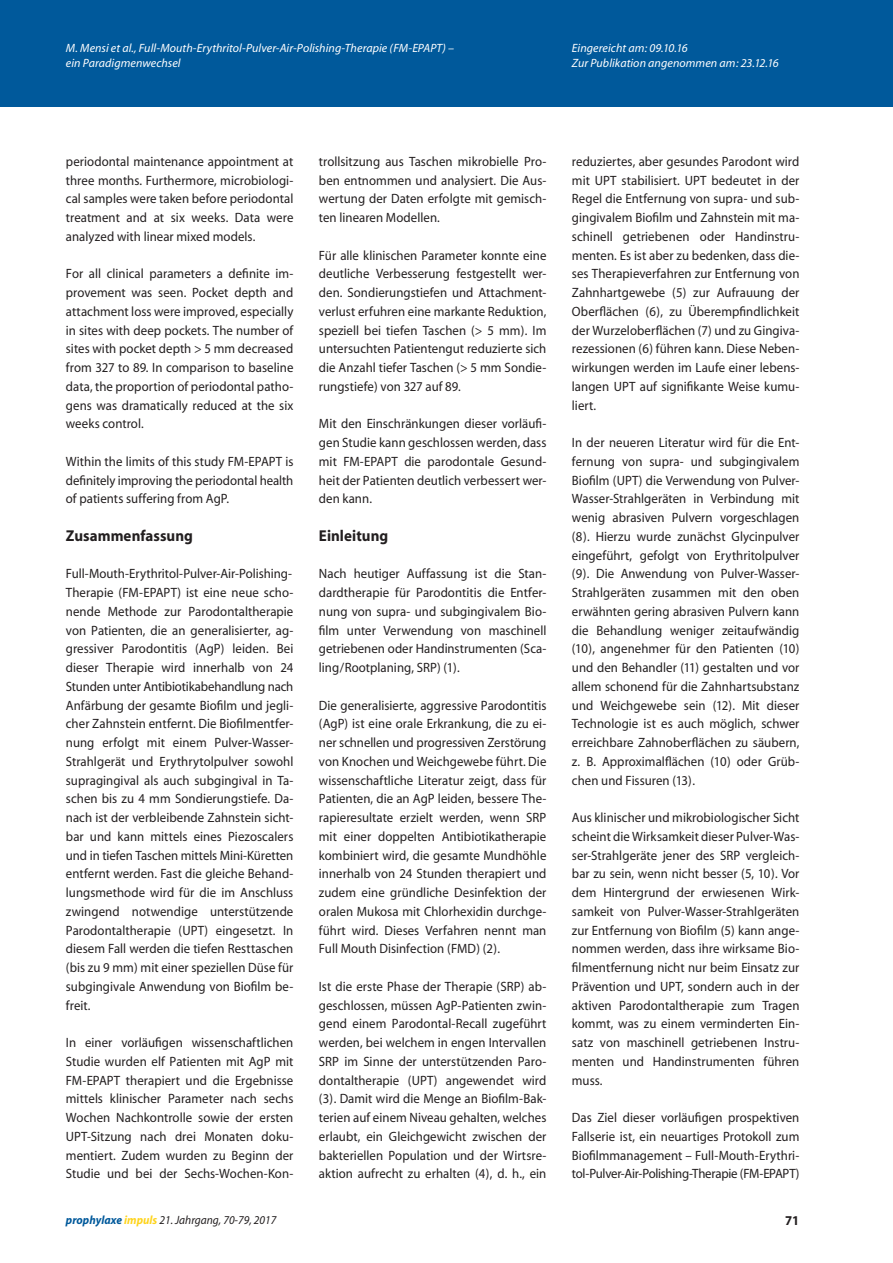
<style>
.page{position:relative;width:893px;height:1263px;background:#fff}
.page>*{position:absolute;margin:0;border:0;box-sizing:border-box;transform-origin:0 0}
.t1{font:700 15.75px "Myriad";letter-spacing:.005em;color:#231f20;scale:.95 1}
.t2{font:13.5px/18.8px "Myriad";letter-spacing:.005em;color:#231f20;text-align:justify;scale:.95 1}
.t3{font:700 13.5px "Myriad";color:#231f20;scale:.95 1}
.t4{font:italic 12px/14.4px "Myriad";letter-spacing:.005em;color:#fff}
.t5{font:italic 12px "Myriad";color:#231f20;scale:.95 1}
.s1{font-weight:700;color:#00599b}
.s2{font-weight:700;color:#fed41d}
</style>
<div class="page">
<div style="left:0;top:0;width:893px;height:106px;background:#00599b"></div>
<p class="t4" style="left:66px;top:42px;width:390px">M. Mensi et al., Full-Mouth-Erythritol-Pulver-Air-Polishing-Therapie (FM-EPAPT) – ein Paradigmenwechsel</p>
<p class="t4" style="left:572px;top:42px;width:208px">Eingereicht am: 09.10.16<br>Zur Publikation angenommen am: 23.12.16</p>
<p class="t2" style="left:66px;top:153px;width:241px">periodontal maintenance appointment at three months. Furthermore, microbiologi&shy;cal samples were taken before periodontal treatment and at six weeks. Data were analyzed with linear mixed models.</p>
<p class="t2" style="left:66px;top:265px;width:241px">For all clinical parameters a definite im&shy;provement was seen. Pocket depth and attachment loss were improved, especially in sites with deep pockets. The number of sites with pocket depth &gt; 5 mm decreased from 327 to 89. In comparison to baseline data, the proportion of periodontal patho&shy;gens was dramatically reduced at the six weeks control.</p>
<p class="t2" style="left:66px;top:453px;width:241px">Within the limits of this study FM-EPAPT is definitely improving the periodontal health of patients suffering from AgP.</p>
<p class="t1" style="left:66px;top:527px;width:135px">Zusammenfassung</p>
<p class="t2" style="left:66px;top:565px;width:241px">Full-Mouth-Erythritol-Pulver-Air-Polishing-Therapie (FM-EPAPT) ist eine neue scho&shy;nende Methode zur Parodontaltherapie von Patienten, die an generalisierter, ag&shy;gressiver Parodontitis (AgP) leiden. Bei dieser Therapie wird innerhalb von 24<br>Stunden unter Antibiotikabehandlung nach Anfärbung der gesamte Biofilm und jegli&shy;cher Zahnstein entfernt. Die Biofilmentfer&shy;nung erfolgt mit einem Pulver-Wasser-Strahlgerät und Erythrytolpulver sowohl supragingival als auch subgingival in Ta&shy;schen bis zu 4 mm Sondierungstiefe. Da&shy;nach ist der verbleibende Zahnstein sicht&shy;bar und kann mittels eines Piezoscalers und in tiefen Taschen mittels Mini-Küretten entfernt werden. Fast die gleiche Behand&shy;lungsmethode wird für die im Anschluss zwingend notwendige unterstützende Parodontaltherapie (UPT) eingesetzt. In diesem Fall werden die tiefen Resttaschen (bis zu 9 mm) mit einer speziellen Düse für subgingivale Anwendung von Biofilm be&shy;freit.</p>
<p class="t2" style="left:66px;top:1034px;width:241px">In einer vorläufigen wissenschaftlichen Studie wurden elf Patienten mit AgP mit FM-EPAPT therapiert und die Ergebnisse mittels klinischer Parameter nach sechs Wochen Nachkontrolle sowie der ersten UPT-Sitzung nach drei Monaten doku&shy;mentiert. Zudem wurden zu Beginn der Studie und bei der Sechs-Wochen-Kon-</p>
<p class="t2" style="left:319px;top:153px;width:241px">trollsitzung aus Taschen mikrobielle Pro&shy;ben entnommen und analysiert. Die Aus&shy;wertung der Daten erfolgte mit gemisch&shy;ten linearen Modellen.</p>
<p class="t2" style="left:319px;top:246px;width:241px">Für alle klinischen Parameter konnte eine deutliche Verbesserung festgestellt wer&shy;den. Sondierungstiefen und Attachment&shy;verlust erfuhren eine markante Reduktion, speziell bei tiefen Taschen (&gt; 5 mm). Im untersuchten Patientengut reduzierte sich die Anzahl tiefer Taschen (&gt; 5 mm Sondie&shy;rungstiefe) von 327 auf 89.</p>
<p class="t2" style="left:319px;top:415px;width:241px">Mit den Einschränkungen dieser vorläufi&shy;gen Studie kann geschlossen werden, dass mit FM-EPAPT die parodontale Gesund&shy;heit der Patienten deutlich verbessert wer&shy;den kann.</p>
<p class="t1" style="left:319px;top:527px;width:75px">Einleitung</p>
<p class="t2" style="left:319px;top:565px;width:241px">Nach heutiger Auffassung ist die Stan&shy;dardtherapie für Parodontitis die Entfer&shy;nung von supra- und subgingivalem Bio&shy;film unter Verwendung von maschinell getriebenen oder Handinstrumenten (Sca&shy;ling/Rootplaning, SRP) (1).</p>
<p class="t2" style="left:319px;top:696px;width:241px">Die generalisierte, aggressive Parodontitis (AgP) ist eine orale Erkrankung, die zu ei&shy;ner schnellen und progressiven Zerstörung von Knochen und Weichgewebe führt. Die wissenschaftliche Literatur zeigt, dass für Patienten, die an AgP leiden, bessere The&shy;rapieresultate erzielt werden, wenn SRP mit einer doppelten Antibiotikatherapie kombiniert wird, die gesamte Mundhöhle innerhalb von 24 Stunden therapiert und zudem eine gründliche Desinfektion der oralen Mukosa mit Chlorhexidin durchge&shy;führt wird. Dieses Verfahren nennt man Full Mouth Disinfection (FMD) (2).</p>
<p class="t2" style="left:319px;top:978px;width:241px">Ist die erste Phase der Therapie (SRP) ab&shy;geschlossen, müssen AgP-Patienten zwin&shy;gend einem Parodontal-Recall zugeführt werden, bei welchem in engen Intervallen SRP im Sinne der unterstützenden Paro&shy;dontaltherapie (UPT) angewendet wird (3). Damit wird die Menge an Biofilm-Bak&shy;terien auf einem Niveau gehalten, welches erlaubt, ein Gleichgewicht zwischen der bakteriellen Population und der Wirtsre&shy;aktion aufrecht zu erhalten (4), d. h., ein</p>
<p class="t2" style="left:572px;top:153px;width:241px">reduziertes, aber gesundes Parodont wird mit UPT stabilisiert. UPT bedeutet in der Regel die Entfernung von supra- und sub&shy;gingivalem Biofilm und Zahnstein mit ma&shy;schinell getriebenen oder Handinstru&shy;menten. Es ist aber zu bedenken, dass die&shy;ses Therapieverfahren zur Entfernung von Zahnhartgewebe (5) zur Aufrauung der Oberflächen (6), zu Überempfindlichkeit der Wurzeloberflächen (7) und zu Gingiva&shy;rezessionen (6) führen kann. Diese Neben&shy;wirkungen werden im Laufe einer lebens&shy;langen UPT auf signifikante Weise kumu&shy;liert.</p>
<p class="t2" style="left:572px;top:434px;width:241px">In der neueren Literatur wird für die Ent&shy;fernung von supra- und subgingivalem Biofilm (UPT) die Verwendung von Pulver-Wasser-Strahlgeräten in Verbindung mit wenig abrasiven Pulvern vorgeschlagen (8). Hierzu wurde zunächst Glycinpulver eingeführt, gefolgt von Erythritolpulver (9). Die Anwendung von Pulver-Wasser-Strahlgeräten zusammen mit den oben erwähnten gering abrasiven Pulvern kann die Behandlung weniger zeitaufwändig (10), angenehmer für den Patienten (10) und den Behandler (11) gestalten und vor allem schonend für die Zahnhartsubstanz und Weichgewebe sein (12). Mit dieser Technologie ist es auch möglich, schwer erreichbare Zahnoberflächen zu säubern, z. B. Approximalflächen (10) oder Grüb&shy;chen und Fissuren (13).</p>
<p class="t2" style="left:572px;top:809px;width:241px">Aus klinischer und mikrobiologischer Sicht scheint die Wirksamkeit dieser Pulver-Was&shy;ser-Strahlgeräte jener des SRP vergleich&shy;bar zu sein, wenn nicht besser (5, 10). Vor dem Hintergrund der erwiesenen Wirk&shy;samkeit von Pulver-Wasser-Strahlgeräten zur Entfernung von Biofilm (5) kann ange&shy;nommen werden, dass ihre wirksame Bio&shy;filmentfernung nicht nur beim Einsatz zur Prävention und UPT, sondern auch in der aktiven Parodontaltherapie zum Tragen kommt, was zu einem verminderten Ein&shy;satz von maschinell getriebenen Instru&shy;menten und Handinstrumenten führen muss.</p>
<p class="t2" style="left:572px;top:1109px;width:241px">Das Ziel dieser vorläufigen prospektiven Fallserie ist, ein neuartiges Protokoll zum Biofilmmanagement – Full-Mouth-Erythri&shy;tol-Pulver-Air-Polishing-Therapie (FM-EPAPT)</p>
<p class="t5" style="left:66px;top:1214px;width:223px"><span class="s1">prophylaxe</span> <span class="s2">impuls</span> 21. Jahrgang, 70-79, 2017</p>
<p class="t3" style="left:785px;top:1213px;width:16px">71</p>
</div>
